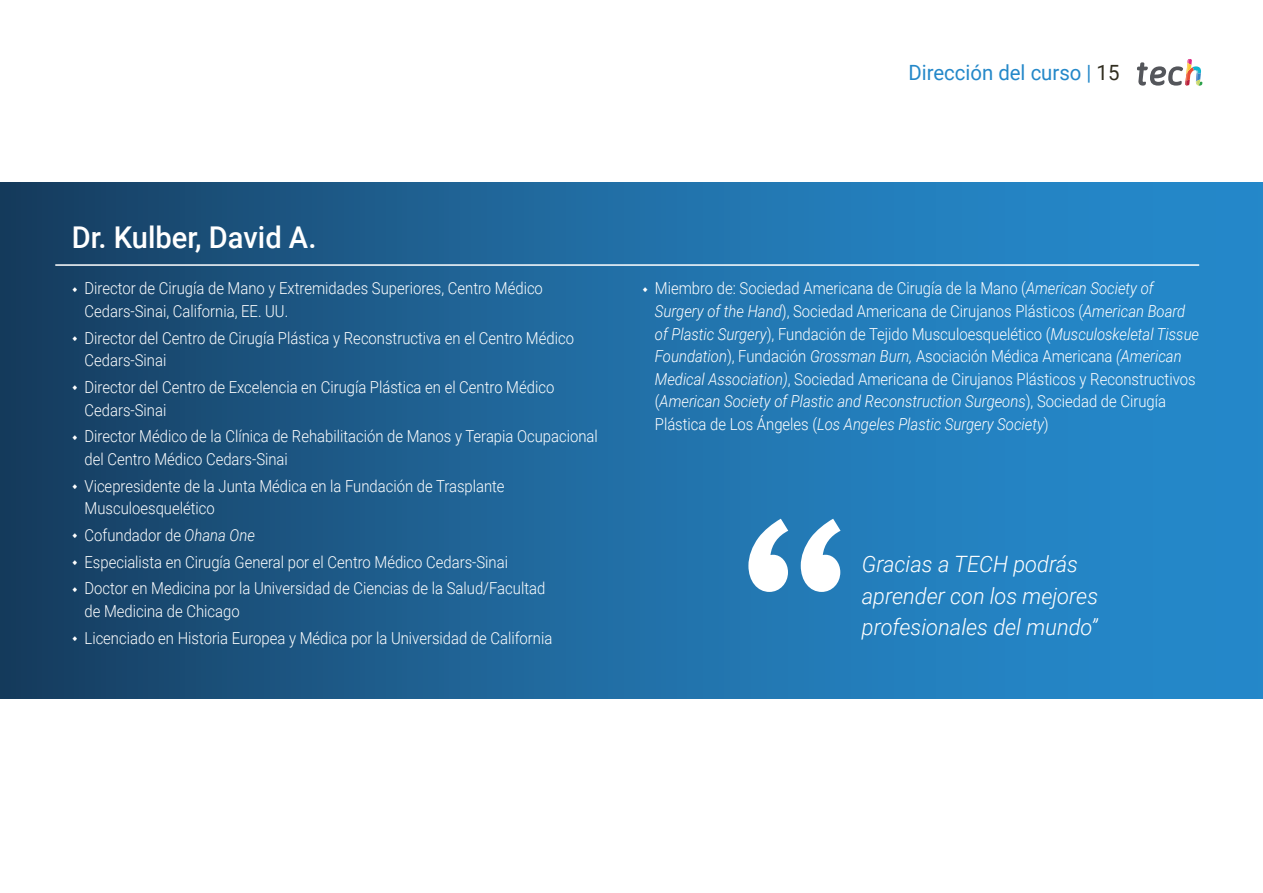
<style>
.page{position:relative;width:1263px;height:893px;background:#fff}
.page>*{position:absolute;margin:0;border:0;box-sizing:border-box;transform-origin:0 0}
.t1{font:500 30px "Roboto";color:#fff}
.t2{font:italic 300 22.5px/31.5px "Roboto";color:#fff}
.t3{font:21px "Roboto";color:#2488c9}
.t4{font:300 16.5px/22.5px "Roboto";color:#fff;scale:.9 1}
.s1{font-style:italic}
.s2{color:#312e20}
</style>
<div class="page">
<div style="left:0;top:182px;width:1263px;height:516px;background:linear-gradient(to right,#184267,#2793d9)"></div>
<svg style="left:748px;top:519px;width:92px;height:73px"></svg>
<hr style="left:55px;top:264px;width:1144px;height:2px;background:#fff">
<svg style="left:1137px;top:59px;width:65px;height:27px"></svg>
<svg style="left:73px;top:287px;width:4px;height:5px"></svg>
<svg style="left:73px;top:336px;width:4px;height:5px"></svg>
<svg style="left:73px;top:385px;width:4px;height:5px"></svg>
<svg style="left:73px;top:435px;width:4px;height:5px"></svg>
<svg style="left:73px;top:484px;width:4px;height:5px"></svg>
<svg style="left:73px;top:533px;width:4px;height:5px"></svg>
<svg style="left:73px;top:560px;width:4px;height:5px"></svg>
<svg style="left:73px;top:587px;width:4px;height:5px"></svg>
<svg style="left:73px;top:636px;width:4px;height:5px"></svg>
<svg style="left:643px;top:287px;width:4px;height:5px"></svg>
<h1 class="t1" style="left:72px;top:216px;width:246px">Dr. Kulber, David A.</h1>
<p class="t4" style="left:85px;top:277px;width:511px">Director de Cirugía de Mano y Extremidades Superiores, Centro Médico<br>Cedars-Sinai, California, EE. UU.</p>
<p class="t4" style="left:85px;top:326px;width:545px">Director del Centro de Cirugía Plástica y Reconstructiva en el Centro Médico<br>Cedars-Sinai</p>
<p class="t4" style="left:85px;top:375px;width:524px">Director del Centro de Excelencia en Cirugía Plástica en el Centro Médico<br>Cedars-Sinai</p>
<p class="t4" style="left:85px;top:424px;width:572px">Director Médico de la Clínica de Rehabilitación de Manos y Terapia Ocupacional del Centro Médico Cedars-Sinai</p>
<p class="t4" style="left:85px;top:474px;width:468px">Vicepresidente de la Junta Médica en la Fundación de Trasplante<br>Musculoesquelético</p>
<p class="t4" style="left:85px;top:521px;width:513px;line-height:26.7px">Cofundador de <span class="s1">Ohana One<br></span>Especialista en Cirugía General por el Centro Médico Cedars-Sinai<br>Doctor en Medicina por la Universidad de Ciencias de la Salud/Facultad</p>
<p class="t4" style="left:85px;top:597px;width:521px;line-height:26.7px">de Medicina de Chicago<br>Licenciado en Historia Europea y Médica por la Universidad de California</p>
<p class="t3" style="left:908px;top:57px;width:213px">Dirección del curso | <span class="s2">15</span></p>
<p class="t4" style="left:655px;top:277px;width:606px">Miembro de: Sociedad Americana de Cirugía de la Mano (<span class="s1">American Society of Surgery of the Hand</span>), Sociedad Americana de Cirujanos Plásticos (<span class="s1">American Board of Plastic Surgery</span>), Fundación de Tejido Musculoesquelético (<span class="s1">Musculoskeletal Tissue Foundation</span>), Fundación <span class="s1">Grossman Burn,</span> Asociación Médica Americana <span class="s1">(American Medical Association)</span>, Sociedad Americana de Cirujanos Plásticos y Reconstructivos (<span class="s1">American Society of Plastic and Reconstruction Surgeons</span>), Sociedad de Cirugía Plástica de Los Ángeles (<span class="s1">Los Angeles Plastic Surgery Society</span>)</p>
<h2 class="t2" style="left:862px;top:548px;width:238px">Gracias a TECH podrás aprender con los mejores profesionales del mundo”</h2>
</div>
